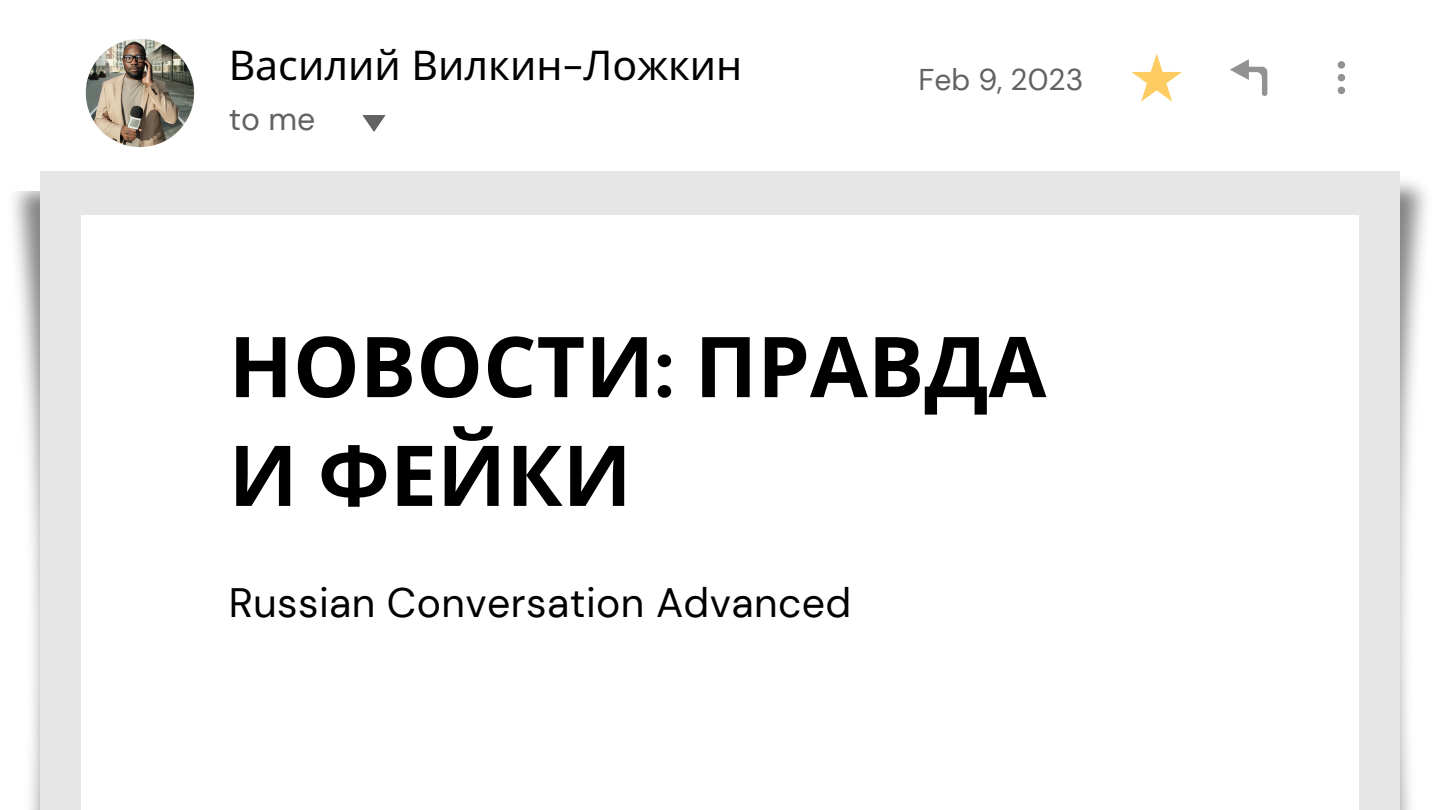
<style>
.page{position:relative;width:1440px;height:810px;background:#fff}
.page>*{position:absolute;margin:0;border:0;box-sizing:border-box;transform-origin:0 0}
.t1{font:700 84px/108.8px "Noto Sans";color:#000}
.t2{font:41px "DM Sans";letter-spacing:.01em;color:#000}
.t3{font:41px "Noto Sans";color:#000}
.t4{font:32px "DM Sans";color:#626262}
.t5{font:30px "DM Sans";color:#626262}
.s1{font-family:"DM Sans"}
</style>
<div class="page">
<svg style="left:1131px;top:54px;width:51px;height:48px"></svg>
<svg style="left:1230px;top:59px;width:37px;height:37px"></svg>
<svg style="left:1338px;top:61px;width:7px;height:33px"></svg>
<img style="left:86px;top:39px;width:108px;height:108px;border-radius:50%">
<div style="left:40px;top:171px;width:1360px;height:639px;background:#e6e6e6"></div>
<div style="left:81px;top:215px;width:1278px;height:595px;background:#fff"></div>
<svg style="left:362px;top:115px;width:24px;height:17px"></svg>
<p class="t3" style="left:229px;top:37px;width:515px">Василий Вилкин<span class="s1">-</span>Ложкин</p>
<p class="t4" style="left:229px;top:99px;width:88px">to me</p>
<p class="t5" style="left:919px;top:60px;width:166px">Feb 9, 2023</p>
<p class="t1" style="left:229px;top:310px;width:819px">НОВОСТИ<span class="s1">:</span> ПРАВДА<br>И ФЕЙКИ</p>
<p class="t2" style="left:229px;top:576px;width:624px">Russian Conversation Advanced</p>
</div>
